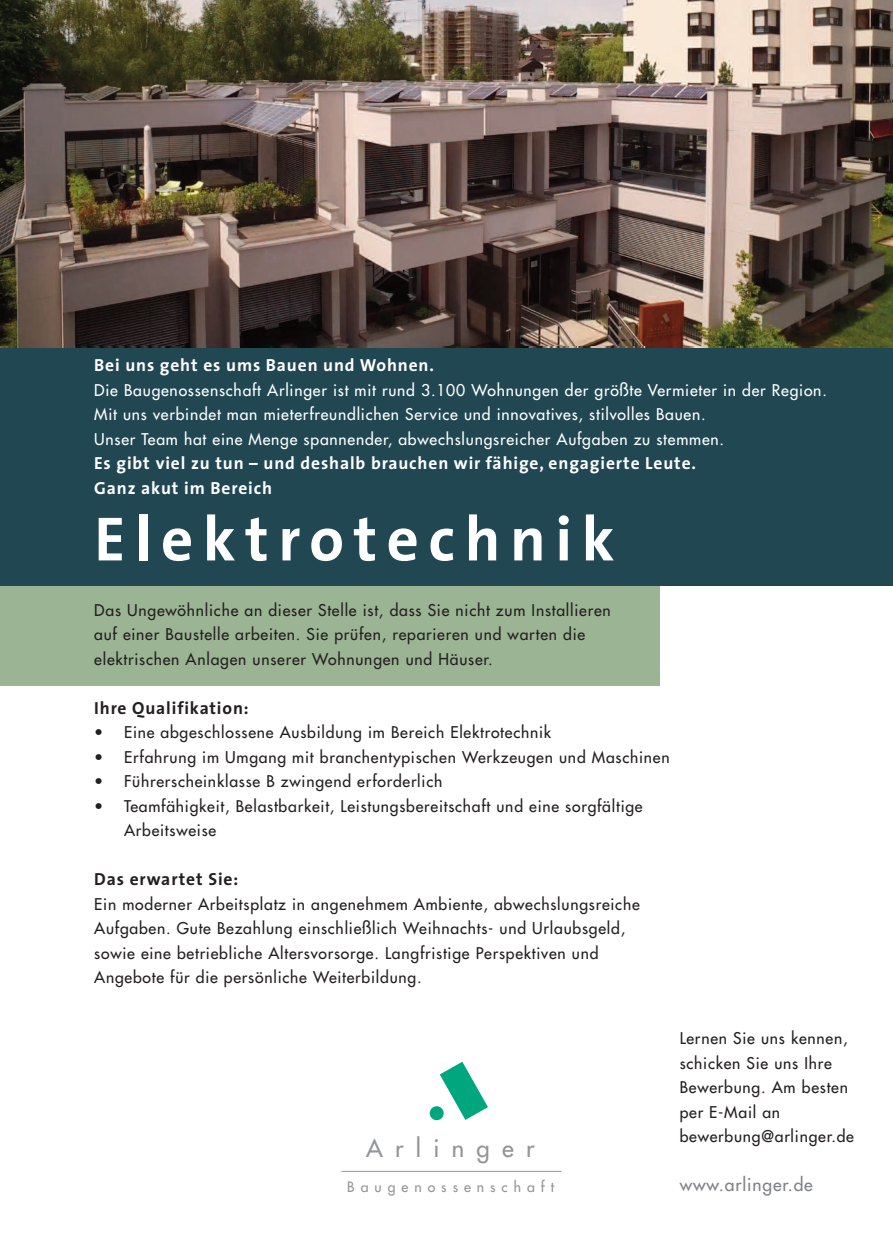
<style>
.page{position:relative;width:893px;height:1241px;background:#fff}
.page>*{position:absolute;margin:0;border:0;box-sizing:border-box;transform-origin:0 0}
.t1{font:700 63px "The Sans";letter-spacing:.15em;color:#fff}
.t2{font:23.97px "Futura";letter-spacing:.515em;color:#939598}
.t3{font:700 17.5px/24.5px "The Sans";letter-spacing:.05em;color:#fff}
.t4{font:700 17.5px "The Sans";letter-spacing:.05em;color:#231f20}
.t5{font:17.5px "Futura";letter-spacing:.05em;color:#808285}
.t6{font:15.75px/24.5px "Futura";letter-spacing:.05em;color:#231f20}
.t7{font:15.75px/24.5px "Futura";letter-spacing:.05em;color:#fff}
.t8{font:14px "Futura";letter-spacing:.425em;color:#939598}
</style>
<div class="page">
<div style="left:0;top:582px;width:660px;height:103px;background:#9bb494"></div>
<div style="left:0;top:347px;width:893px;height:238px;background:#214752"></div>
<svg style="left:440px;top:1061px;width:48px;height:58px"></svg>
<hr style="left:341px;top:1170px;width:221px;height:1px;background:#939598">
<div style="left:430px;top:1105px;width:14px;height:14px;background:#00a77e;border-radius:50%"></div>
<img style="left:0;top:0;width:893px;height:348px">
<p class="t3" style="left:94px;top:354px;width:341px">Bei uns geht es ums Bauen und Wohnen.</p>
<p class="t7" style="left:94px;top:378px;width:734px">Die Baugenossenschaft Arlinger ist mit rund 3.100 Wohnungen der größte Vermieter in der Region.<br>Mit uns verbindet man mieterfreundlichen Service und innovatives, stilvolles Bauen.<br>Unser Team hat eine Menge spannender, abwechslungsreicher Aufgaben zu stemmen.</p>
<p class="t3" style="left:94px;top:452px;width:603px">Es gibt viel zu tun – und deshalb brauchen wir fähige, engagierte Leute.<br>Ganz akut im Bereich</p>
<h1 class="t1" style="left:94px;top:514px;width:522px">Elektrotechnik</h1>
<p class="t6" style="left:94px;top:598px;width:518px">Das Ungewöhnliche an dieser Stelle ist, dass Sie nicht zum Installieren auf einer Baustelle arbeiten. Sie prüfen, reparieren und warten die elektrischen Anlagen unserer Wohnungen und Häuser.</p>
<p class="t4" style="left:94px;top:701px;width:156px">Ihre Qualifikation:</p>
<p class="t6" style="left:94px;top:721px;width:458px">• Eine abgeschlossene Ausbildung im Bereich Elektrotechnik</p>
<p class="t6" style="left:94px;top:745px;width:577px">• Erfahrung im Umgang mit branchentypischen Werkzeugen und Maschinen</p>
<p class="t6" style="left:94px;top:770px;width:350px">• Führerscheinklasse B zwingend erforderlich</p>
<p class="t6" style="left:124px;top:794px;width:520px;text-indent:-30px">• Teamfähigkeit, Belastbarkeit, Leistungsbereitschaft und eine sorgfältige<br>Arbeitsweise</p>
<p class="t4" style="left:94px;top:872px;width:146px">Das erwartet Sie:</p>
<p class="t6" style="left:94px;top:892px;width:547px">Ein moderner Arbeitsplatz in angenehmem Ambiente, abwechslungsreiche Aufgaben. Gute Bezahlung einschließlich Weihnachts- und Urlaubsgeld, sowie eine betriebliche Altersvorsorge. Langfristige Perspektiven und Angebote für die persönliche Weiterbildung.</p>
<h2 class="t2" style="left:366px;top:1136px;width:170px">Arlinger</h2>
<p class="t8" style="left:347px;top:1179px;width:208px">Baugenossenschaft</p>
<p class="t6" style="left:680px;top:1027px;width:176px">Lernen Sie uns kennen, schicken Sie uns Ihre<br>Bewerbung. Am besten per E-Mail an bewerbung@arlinger.de</p>
<p class="t5" style="left:680px;top:1175px;width:135px">www.arlinger.de</p>
</div>
